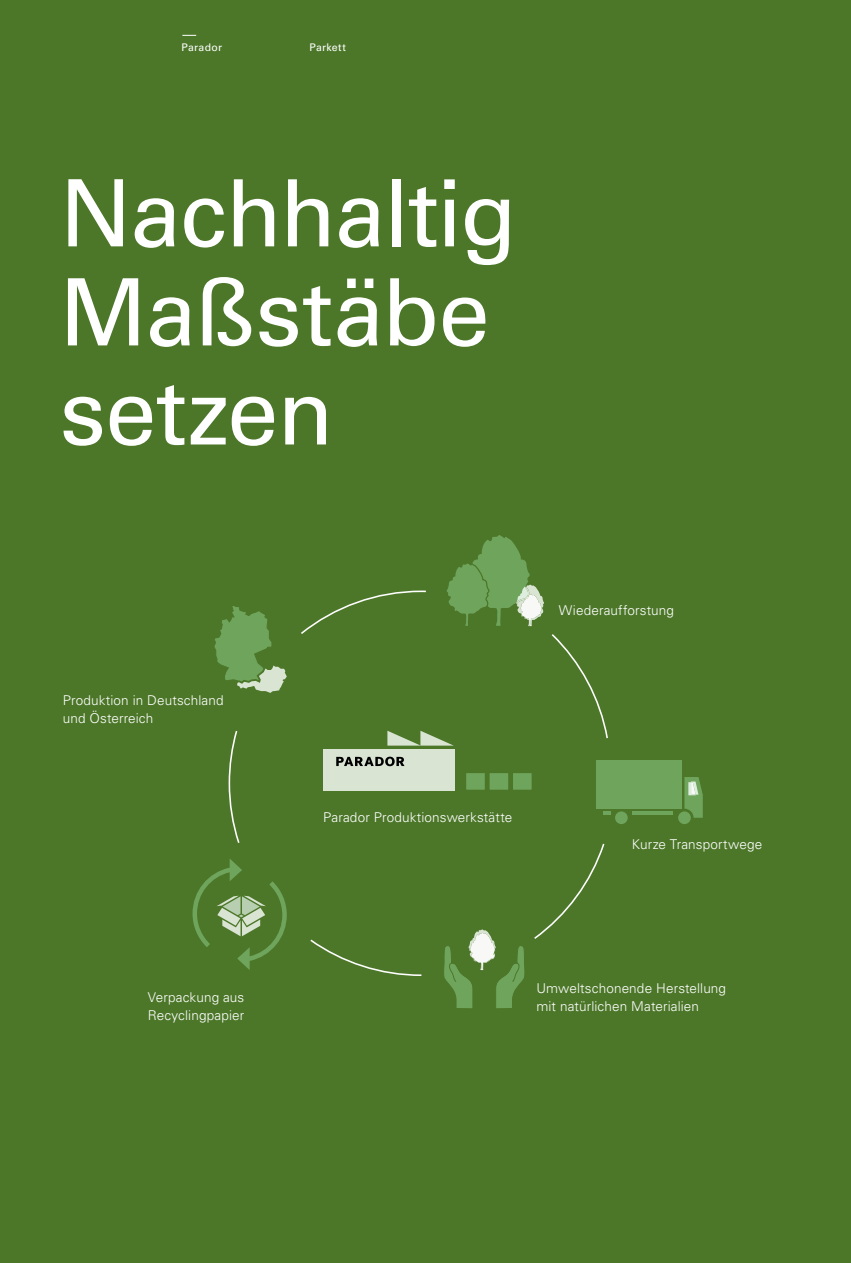
<style>
.page{position:relative;width:851px;height:1263px;background:#fff}
.page>*{position:absolute;margin:0;border:0;box-sizing:border-box;transform-origin:0 0}
.t1{font:93px/99px "Univers LT Pro 55 Roman";letter-spacing:-.015em;color:#fff}
.t2{font:300 13.5px/18px "Univers LT Pro 45";letter-spacing:.01em;color:#fff}
.t3{font:10.5px "Univers LT Pro 55 Roman";letter-spacing:.025em;color:#fff}
</style>
<div class="page">
<div style="left:0;top:0;width:850px;height:1263px;background:#4c7729"></div>
<div style="left:323px;top:749px;width:132px;height:41px;background:#d9e4d3"></div>
<svg style="left:387px;top:731px;width:66px;height:15px"></svg>
<div style="left:465px;top:772px;width:20px;height:18px;background:#6fa45c"></div>
<div style="left:465px;top:772px;width:21px;height:19px;border:1px solid #4c7729"></div>
<div style="left:489px;top:772px;width:19px;height:18px;background:#6fa45c"></div>
<div style="left:488px;top:772px;width:21px;height:19px;border:1px solid #4c7729"></div>
<div style="left:512px;top:772px;width:20px;height:18px;background:#6fa45c"></div>
<div style="left:511px;top:772px;width:22px;height:19px;border:1px solid #4c7729"></div>
<svg style="left:447px;top:535px;width:97px;height:92px"></svg>
<svg style="left:301px;top:590px;width:125px;height:44px"></svg>
<svg style="left:551px;top:634px;width:57px;height:105px"></svg>
<svg style="left:534px;top:843px;width:71px;height:96px"></svg>
<svg style="left:310px;top:939px;width:112px;height:37px"></svg>
<svg style="left:228px;top:731px;width:12px;height:112px"></svg>
<div style="left:595px;top:760px;width:86px;height:49px;background:#6fa45c"></div>
<div style="left:678px;top:811px;width:12px;height:13px;background:#6fa45c;border-radius:50%"></div>
<div style="left:615px;top:811px;width:12px;height:13px;background:#6fa45c;border-radius:50%"></div>
<hr style="left:632px;top:811px;width:40px;height:4px;background:#6fa45c">
<svg style="left:603px;top:811px;width:8px;height:4px"></svg>
<svg style="left:684px;top:777px;width:18px;height:41px"></svg>
<svg style="left:214px;top:606px;width:73px;height:87px"></svg>
<svg style="left:336px;top:757px;width:68px;height:9px"></svg>
<svg style="left:444px;top:929px;width:81px;height:79px"></svg>
<svg style="left:192px;top:859px;width:95px;height:111px"></svg>
<svg style="left:182px;top:35px;width:14px;height:1px"></svg>
<p class="t3" style="left:181px;top:41px;width:42px">Parador</p>
<p class="t3" style="left:309px;top:41px;width:38px">Parkett</p>
<h1 class="t1" style="left:60px;top:164px;width:459px">Nachhaltig<br>Maßstäbe setzen</h1>
<p class="t2" style="left:63px;top:692px;width:162px">Produktion in Deutschland und Österreich</p>
<p class="t2" style="left:148px;top:989px;width:98px">Verpackung aus<br>Recyclingpapier</p>
<p class="t2" style="left:559px;top:602px;width:116px">Wiederaufforstung</p>
<p class="t2" style="left:323px;top:809px;width:191px">Parador Produktionswerkstätte</p>
<p class="t2" style="left:631px;top:836px;width:132px">Kurze Transportwege</p>
<p class="t2" style="left:536px;top:980px;width:191px">Umweltschonende Herstellung mit natürlichen Materialien</p>
</div>
